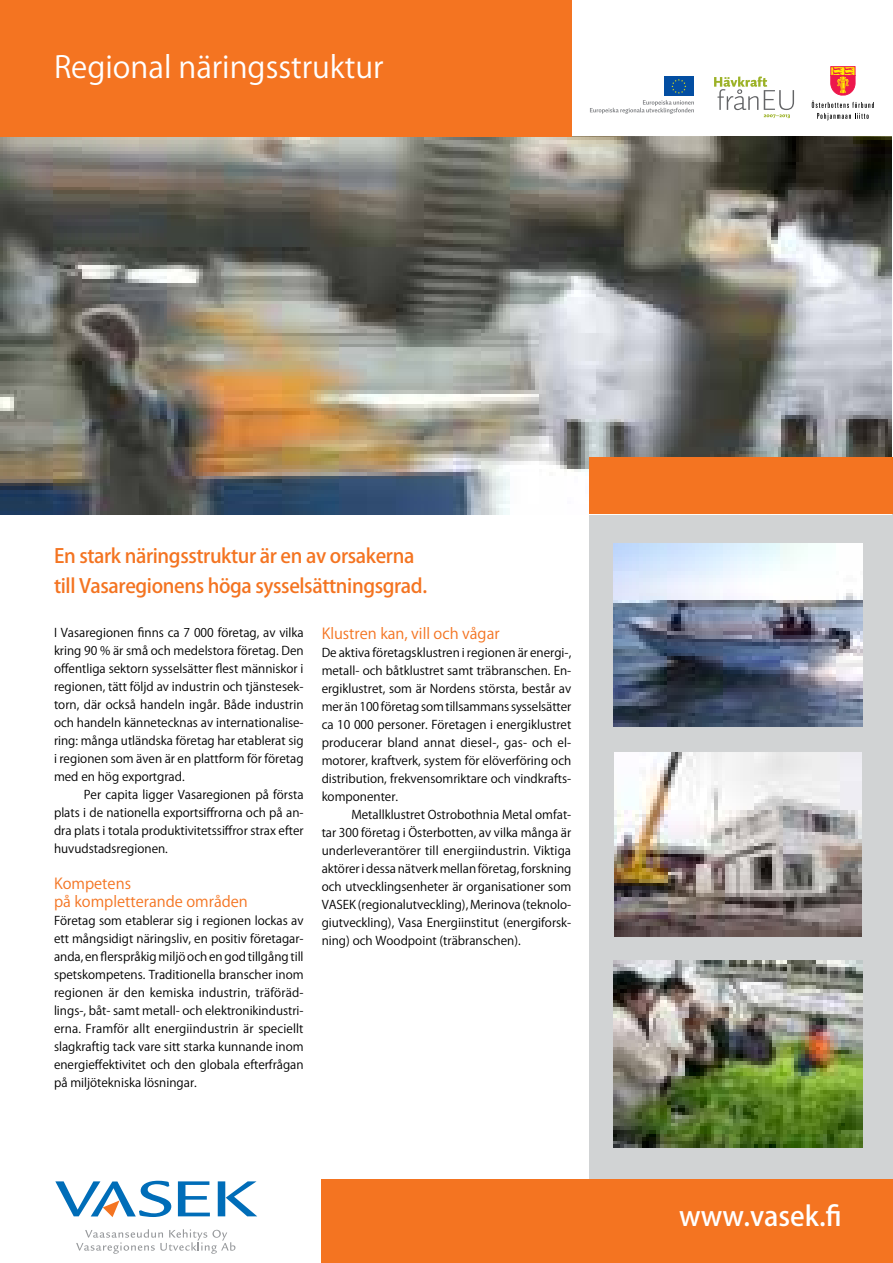
<style>
.page{position:relative;width:893px;height:1263px;background:#fff}
.page>*{position:absolute;margin:0;border:0;box-sizing:border-box;transform-origin:0 0}
.t1{font:30px "Koz Go Pro";color:#fff}
.t2{font:500 27px "Koz Go Pro";color:#fff}
.t3{font:500 19.5px/30px "Koz Go Pro";letter-spacing:-.02em;color:#f47421}
.t4{font:15px/18px "Koz Go Pro";color:#f47421}
.t5{font:12px/18px "Koz Go Pro";color:#000;text-align:justify}
</style>
<div class="page">
<svg style="left:178px;top:1181px;width:32px;height:35px"></svg>
<svg style="left:218px;top:1181px;width:39px;height:35px"></svg>
<svg style="left:55px;top:1181px;width:116px;height:36px"></svg>
<svg style="left:76px;top:1229px;width:159px;height:25px"></svg>
<div style="left:589px;top:486px;width:304px;height:723px;background:#d1d3d4"></div>
<img style="left:0;top:136px;width:891px;height:378px">
<div style="left:589px;top:457px;width:304px;height:57px;background:#f47421"></div>
<div style="left:0;top:0;width:572px;height:137px;background:#f47421"></div>
<svg style="left:831px;top:66px;width:24px;height:1px"></svg>
<svg style="left:812px;top:67px;width:62px;height:53px"></svg>
<svg style="left:714px;top:77px;width:80px;height:41px"></svg>
<svg style="left:590px;top:100px;width:104px;height:14px"></svg>
<div style="left:664px;top:77px;width:30px;height:19px;background:#034ea2"></div>
<svg style="left:671px;top:79px;width:15px;height:15px"></svg>
<div style="left:322px;top:1180px;width:571px;height:83px;background:#f47421"></div>
<img style="left:614px;top:961px;width:249px;height:187px">
<img style="left:614px;top:544px;width:248px;height:183px">
<img style="left:614px;top:753px;width:247px;height:183px">
<h1 class="t1" style="left:54px;top:48px;width:331px">Regional näringsstruktur</h1>
<h3 class="t3" style="left:54px;top:542px;width:375px">En stark näringsstruktur är en av orsakerna till Vasaregionens höga sysselsättningsgrad.</h3>
<p class="t5" style="left:54px;top:624px;width:251px">I Vasaregionen finns ca 7 000 företag, av vilka kring 90 % är små och medelstora företag. Den offentliga sektorn sysselsätter flest människor i regionen, tätt följd av industrin och tjänstesek&shy;torn, där också handeln ingår. Både industrin och handeln kännetecknas av internationalise&shy;ring: många utländska företag har etablerat sig i regionen som även är en plattform för företag med en hög exportgrad.</p>
<p class="t5" style="left:54px;top:786px;width:251px;text-indent:30px">Per capita ligger Vasaregionen på första plats i de nationella exportsiffrorna och på an&shy;dra plats i totala produktivitetssiffror strax efter huvudstadsregionen.</p>
<p class="t4" style="left:54px;top:875px;width:195px">Kompetens<br>på kompletterande områden</p>
<p class="t5" style="left:54px;top:912px;width:251px">Företag som etablerar sig i regionen lockas av ett mångsidigt näringsliv, en positiv företagar&shy;anda, en flerspråkig miljö och en god tillgång till spetskompetens. Traditionella branscher inom regionen är den kemiska industrin, träföräd&shy;lings-, båt- samt metall- och elektronikindustri&shy;erna. Framför allt energiindustrin är speciellt slagkraftig tack vare sitt starka kunnande inom energieffektivitet och den globala efterfrågan på miljötekniska lösningar.</p>
<p class="t4" style="left:322px;top:625px;width:179px">Klustren kan, vill och vågar</p>
<p class="t5" style="left:322px;top:644px;width:251px">De aktiva företagsklustren i regionen är energi-, metall- och båtklustret samt träbranschen. En&shy;ergiklustret, som är Nordens största, består av mer än 100 företag som tillsammans sysselsätter ca 10 000 personer. Företagen i energiklustret producerar bland annat diesel-, gas- och el&shy;motorer, kraftverk, system för elöverföring och distribution, frekvensomriktare och vindkrafts&shy;komponenter.</p>
<p class="t5" style="left:322px;top:806px;width:251px;text-indent:30px">Metallklustret Ostrobothnia Metal omfat&shy;tar 300 företag i Österbotten, av vilka många är underleverantörer till energiindustrin. Viktiga aktörer i dessa nätverk mellan företag, forskning och utvecklingsenheter är organisationer som VASEK (regionalutveckling), Merinova (teknolo&shy;giutveckling), Vasa Energiinstitut (energiforsk&shy;ning) och Woodpoint (träbranschen).</p>
<h2 class="t2" style="left:679px;top:1199px;width:164px">www.vasek.fi</h2>
</div>
